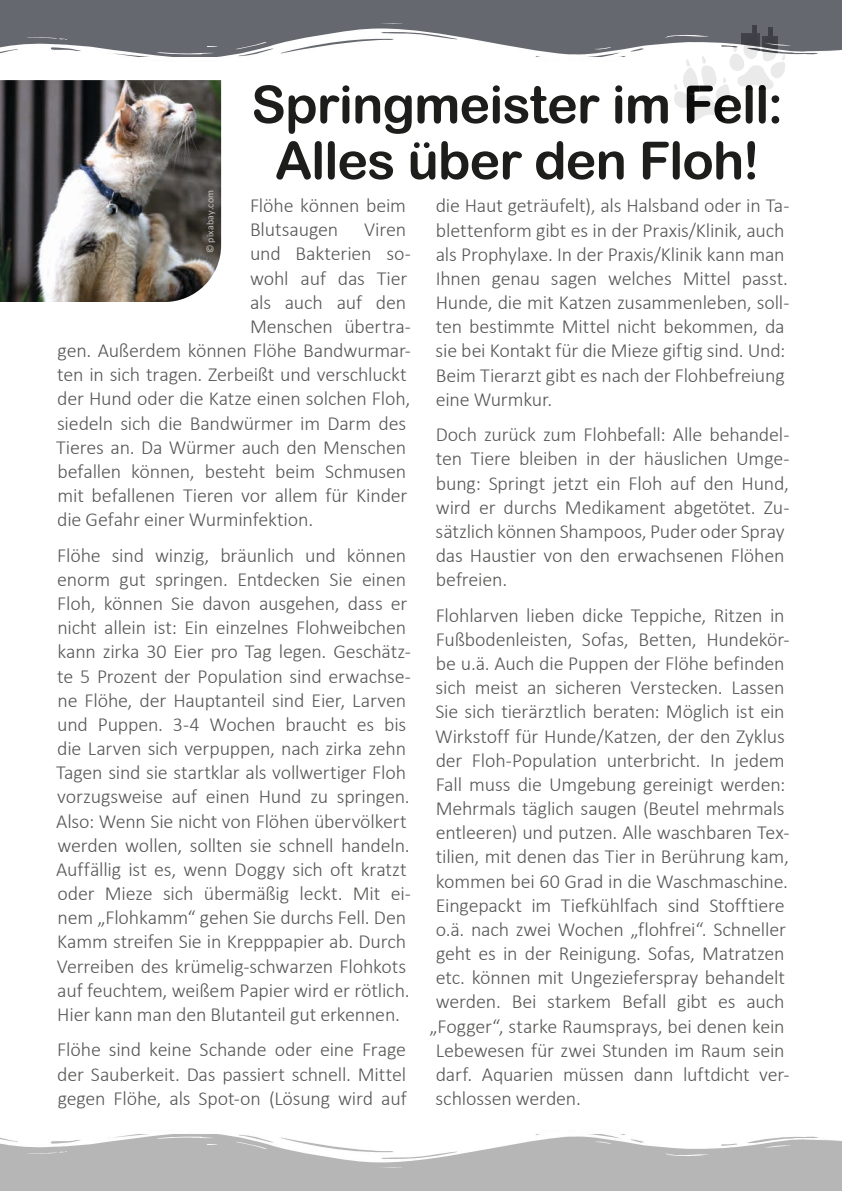
<style>
.page{position:relative;width:842px;height:1191px;background:#fff}
.page>*{position:absolute;margin:0;border:0;box-sizing:border-box;transform-origin:0 0}
.t1{font:52px/56px "Arial Rounded MT Bold";letter-spacing:-.02em;color:#1d1d1b;text-align:center}
.t2{font:300 20px/24.2px "Calibri";letter-spacing:-.01em;color:#575756}
.t3{font:10px "Calibri";letter-spacing:.02em;color:#fff}
</style>
<div class="page">
<div style="left:0;top:0;width:842px;height:57px;background:#66686f"></div>
<img style="left:0;top:23px;width:842px;height:34px">
<div style="left:0;top:1134px;width:842px;height:57px;background:#b7b6b6"></div>
<img style="left:0;top:1134px;width:842px;height:34px">
<svg style="left:673px;top:26px;width:113px;height:95px"></svg>
<img style="left:0;top:80px;width:221px;height:222px">
<h1 class="t1" style="left:251px;top:76px;width:534px">Springmeister im Fell:<br>Alles über den Floh!</h1>
<p class="t3" style="left:203px;top:253px;width:65px;rotate:-90deg">© pixabay.com</p>
<p class="t2" style="left:250px;top:193px;width:158px">Flöhe können beim<br>Blutsaugen</p>
<p class="t2" style="left:364px;top:217px;width:44px">Viren</p>
<p class="t2" style="left:250px;top:241px;width:162px">und Bakterien so-</p>
<p class="t2" style="left:250px;top:266px;width:159px">wohl auf das Tier</p>
<p class="t2" style="left:250px;top:290px;width:158px">als auch auf den</p>
<p class="t2" style="left:250px;top:314px;width:162px">Menschen übertra-</p>
<p class="t2" style="left:58px;top:338px;width:355px">gen. Außerdem können Flöhe Bandwurmar-</p>
<p class="t2" style="left:57px;top:362px;width:351px">ten in sich tragen. Zerbeißt und verschluckt</p>
<p class="t2" style="left:57px;top:386px;width:355px">der Hund oder die Katze einen solchen Floh,</p>
<p class="t2" style="left:57px;top:411px;width:351px">siedeln sich die Bandwürmer im Darm des</p>
<p class="t2" style="left:56px;top:435px;width:352px">Tieres an. Da Würmer auch den Menschen</p>
<p class="t2" style="left:57px;top:459px;width:350px">befallen können, besteht beim Schmusen</p>
<p class="t2" style="left:57px;top:483px;width:351px">mit befallenen Tieren vor allem für Kinder</p>
<p class="t2" style="left:57px;top:507px;width:257px">die Gefahr einer Wurminfektion.</p>
<p class="t2" style="left:56px;top:543px;width:356px">Flöhe sind winzig, bräunlich und können enorm gut springen. Entdecken Sie einen Floh, können Sie davon ausgehen, dass er nicht allein ist: Ein einzelnes Flohweibchen kann zirka 30 Eier pro Tag legen. Geschätz&shy;te 5 Prozent der Population sind erwachse&shy;ne Flöhe, der Hauptanteil sind Eier, Larven und Puppen. 3-4 Wochen braucht es bis die Larven sich verpuppen, nach zirka zehn Tagen sind sie startklar als vollwertiger Floh vorzugsweise auf einen Hund zu springen.<br>Also: Wenn Sie nicht von Flöhen übervölkert werden wollen, sollten sie schnell handeln.<br>Auffällig ist es, wenn Doggy sich oft kratzt oder Mieze sich übermäßig leckt. Mit ei&shy;nem „Flohkamm“ gehen Sie durchs Fell. Den Kamm streifen Sie in Krepppapier ab. Durch Verreiben des krümelig-schwarzen Flohkots auf feuchtem, weißem Papier wird er rötlich.<br>Hier kann man den Blutanteil gut erkennen.</p>
<p class="t2" style="left:57px;top:1037px;width:351px;text-align:justify">Flöhe sind keine Schande oder eine Frage der Sauberkeit. Das passiert schnell. Mittel gegen Flöhe, als Spot-on (Lösung wird auf</p>
<p class="t2" style="left:436px;top:193px;width:355px">die Haut geträufelt), als Halsband oder in Ta&shy;blettenform gibt es in der Praxis/Klinik, auch als Prophylaxe. In der Praxis/Klinik kann man Ihnen genau sagen welches Mittel passt.<br>Hunde, die mit Katzen zusammenleben, soll&shy;ten bestimmte Mittel nicht bekommen, da sie bei Kontakt für die Mieze giftig sind. Und:<br>Beim Tierarzt gibt es nach der Flohbefreiung eine Wurmkur.</p>
<p class="t2" style="left:436px;top:422px;width:355px">Doch zurück zum Flohbefall: Alle behandel&shy;ten Tiere bleiben in der häuslichen Umge&shy;bung: Springt jetzt ein Floh auf den Hund, wird er durchs Medikament abgetötet. Zu&shy;sätzlich können Shampoos, Puder oder Spray das Haustier von den erwachsenen Flöhen befreien.</p>
<p class="t2" style="left:436px;top:603px;width:350px">Flohlarven lieben dicke Teppiche, Ritzen in</p>
<p class="t2" style="left:436px;top:627px;width:355px">Fußbodenleisten, Sofas, Betten, Hundekör-</p>
<p class="t2" style="left:436px;top:651px;width:350px">be u.ä. Auch die Puppen der Flöhe befinden</p>
<p class="t2" style="left:436px;top:675px;width:350px">sich meist an sicheren Verstecken. Lassen</p>
<p class="t2" style="left:435px;top:699px;width:351px">Sie sich tierärztlich beraten: Möglich ist ein</p>
<p class="t2" style="left:435px;top:723px;width:351px">Wirkstoff für Hunde/Katzen, der den Zyklus</p>
<p class="t2" style="left:436px;top:748px;width:350px">der Floh-Population unterbricht. In jedem</p>
<p class="t2" style="left:436px;top:772px;width:351px">Fall muss die Umgebung gereinigt werden:</p>
<p class="t2" style="left:436px;top:796px;width:350px">Mehrmals täglich saugen (Beutel mehrmals</p>
<p class="t2" style="left:436px;top:820px;width:355px">entleeren) und putzen. Alle waschbaren Tex-</p>
<p class="t2" style="left:436px;top:844px;width:355px">tilien, mit denen das Tier in Berührung kam,</p>
<p class="t2" style="left:436px;top:868px;width:354px">kommen bei 60 Grad in die Waschmaschine.</p>
<p class="t2" style="left:436px;top:893px;width:350px">Eingepackt im Tiefkühlfach sind Stofftiere</p>
<p class="t2" style="left:436px;top:917px;width:352px">o.ä. nach zwei Wochen „flohfrei“. Schneller</p>
<p class="t2" style="left:436px;top:941px;width:350px">geht es in der Reinigung. Sofas, Matratzen</p>
<p class="t2" style="left:436px;top:965px;width:351px">etc. können mit Ungezieferspray behandelt</p>
<p class="t2" style="left:436px;top:989px;width:350px">werden. Bei starkem Befall gibt es auch</p>
<p class="t2" style="left:429px;top:1013px;width:357px">„Fogger“, starke Raumsprays, bei denen kein</p>
<p class="t2" style="left:436px;top:1037px;width:350px">Lebewesen für zwei Stunden im Raum sein</p>
<p class="t2" style="left:436px;top:1062px;width:355px">darf. Aquarien müssen dann luftdicht ver-</p>
<p class="t2" style="left:436px;top:1086px;width:147px">schlossen werden.</p>
</div>
